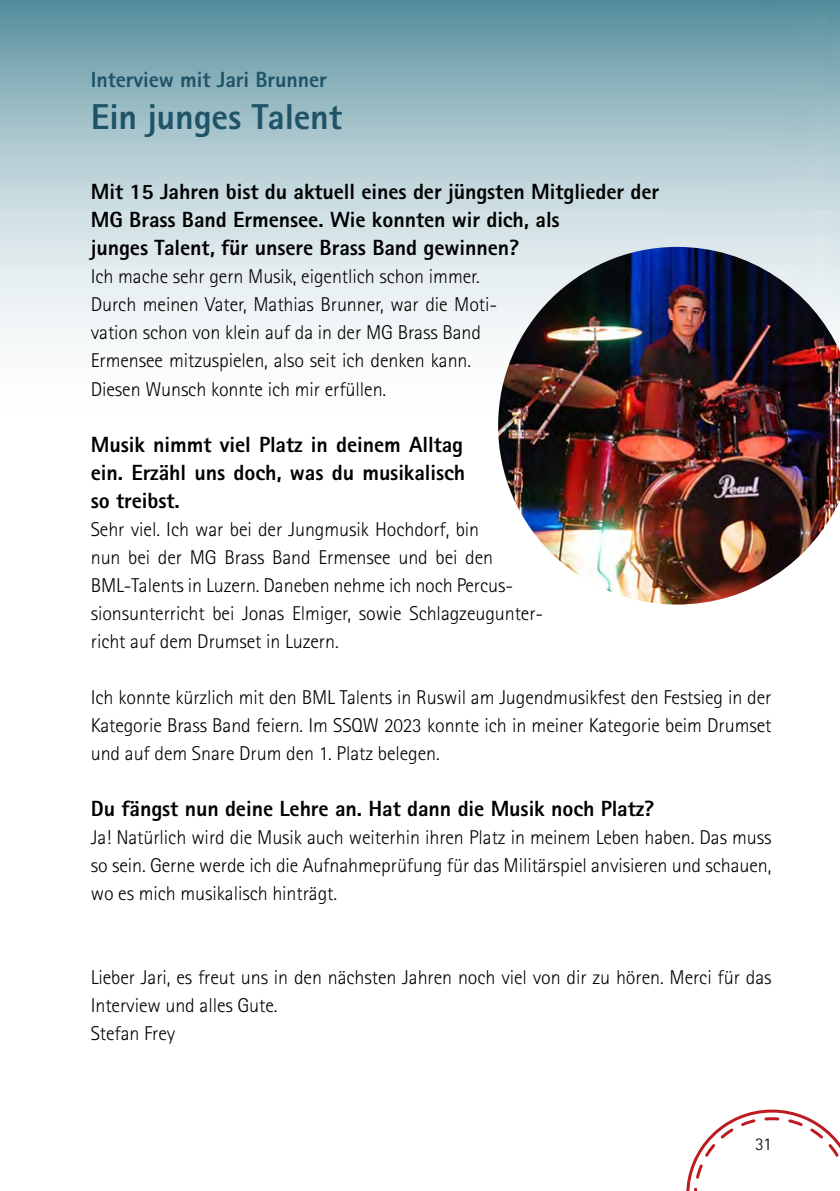
<style>
.page{position:relative;width:840px;height:1191px;background:#fff}
.page>*{position:absolute;margin:0;border:0;box-sizing:border-box;transform-origin:0 0}
.t1{font:800 36px "Rotis Sans Serif Std";letter-spacing:-.005em;color:#1e5368}
.t2{font:800 22px/28px "Rotis Sans Serif Std";letter-spacing:-.005em;color:#000}
.t3{font:800 22px "Rotis Sans Serif Std";letter-spacing:-.005em;color:#1e5368}
.t4{font:300 20px/28px "Rotis Sans Serif Std";letter-spacing:-.005em;color:#000}
.t5{font:300 18px "Rotis Sans Serif Std";color:#000}
</style>
<div class="page">
<svg style="left:0;top:0;width:839px;height:341px;background:#acc8cf"></svg>
<svg style="left:686px;top:1109px;width:153px;height:82px"></svg>
<img style="left:498px;top:247px;width:341px;height:357px">
<p class="t3" style="left:91px;top:66px;width:237px">Interview mit Jari Brunner</p>
<h1 class="t1" style="left:91px;top:94px;width:253px">Ein junges Talent</h1>
<p class="t2" style="left:91px;top:178px;width:569px">Mit 15 Jahren bist du aktuell eines der jüngsten Mitglieder der<br>MG Brass Band Ermensee. Wie konnten wir dich, als<br>junges Talent, für unsere Brass Band gewinnen?</p>
<p class="t4" style="left:91px;top:263px;width:408px">Ich mache sehr gern Musik, eigentlich schon immer.<br>Durch meinen Vater, Mathias Brunner, war die Moti&shy;vation schon von klein auf da in der MG Brass Band Ermensee mitzuspielen, also seit ich denken kann.<br>Diesen Wunsch konnte ich mir erfüllen.</p>
<p class="t2" style="left:91px;top:430px;width:376px;text-align:justify">Musik nimmt viel Platz in deinem Alltag ein. Erzähl uns doch, was du musikalisch so treibst.</p>
<p class="t4" style="left:91px;top:515px;width:454px">Sehr viel. Ich war bei der Jungmusik Hochdorf, bin<br>nun bei der MG Brass Band Ermensee und bei den BML-Talents in Luzern. Daneben nehme ich noch Percus&shy;sionsunterricht bei Jonas Elmiger, sowie Schlagzeugunter&shy;richt auf dem Drumset in Luzern.</p>
<p class="t4" style="left:91px;top:683px;width:681px;text-align:justify">Ich konnte kürzlich mit den BML Talents in Ruswil am Jugendmusikfest den Festsieg in der Kategorie Brass Band feiern. Im SSQW 2023 konnte ich in meiner Kategorie beim Drumset und auf dem Snare Drum den 1. Platz belegen.</p>
<p class="t2" style="left:91px;top:794px;width:565px">Du fängst nun deine Lehre an. Hat dann die Musik noch Platz?</p>
<p class="t4" style="left:91px;top:823px;width:681px;text-align:justify">Ja! Natürlich wird die Musik auch weiterhin ihren Platz in meinem Leben haben. Das muss so sein. Gerne werde ich die Aufnahmeprüfung für das Militärspiel anvisieren und schauen, wo es mich musikalisch hinträgt.</p>
<p class="t4" style="left:91px;top:963px;width:682px">Lieber Jari, es freut uns in den nächsten Jahren noch viel von dir zu hören. Merci für das<br>Interview und alles Gute.<br>Stefan Frey</p>
<p class="t5" style="left:754px;top:1133px;width:18px">31</p>
</div>
